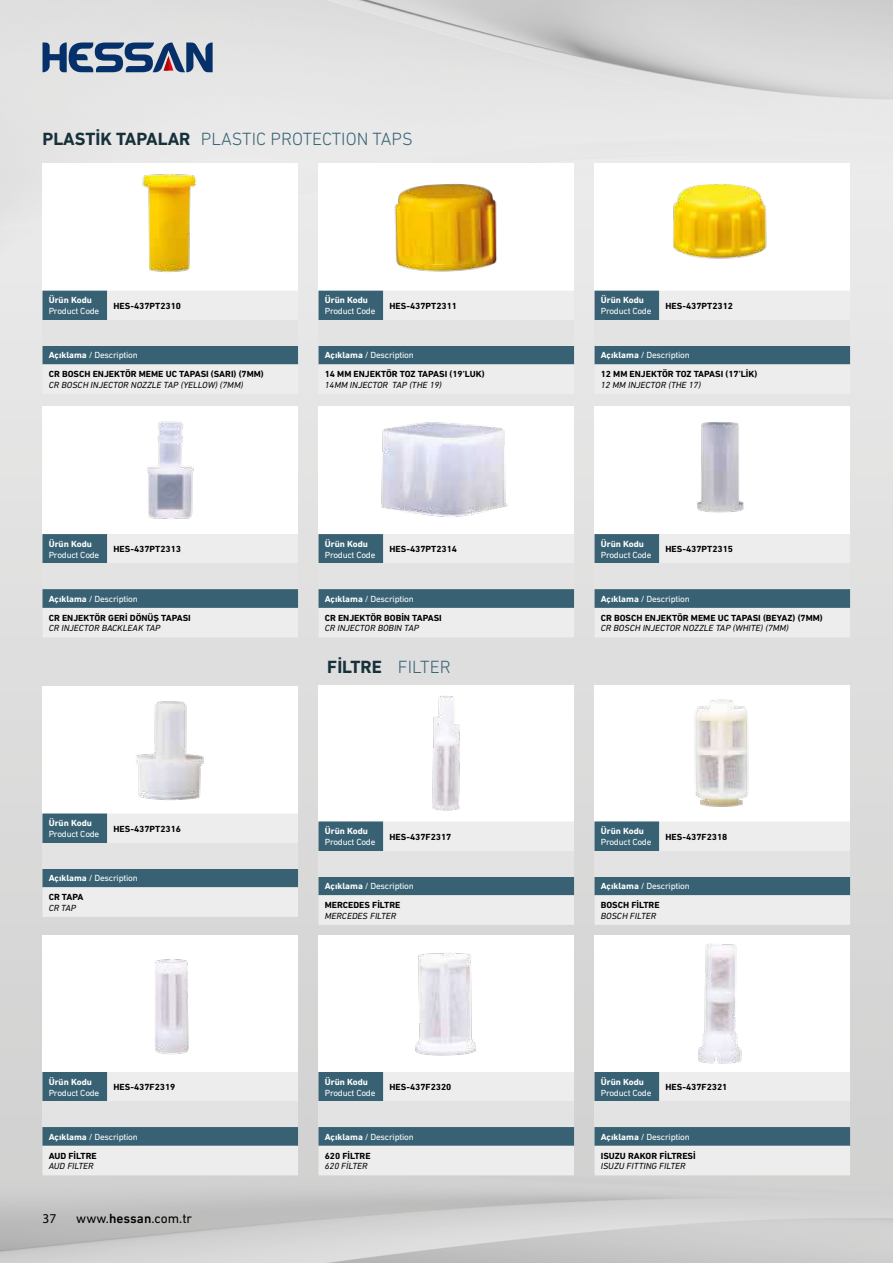
<style>
.page{position:relative;width:893px;height:1263px;background:#fff}
.page>*{position:absolute;margin:0;border:0;box-sizing:border-box;transform-origin:0 0}
.t1{font:300 18px "DIN Next LT Pro";color:#386274}
.t2{font:700 18px "DIN Next LT Pro";color:#17313a}
.t3{font:13.5px "DIN Next LT Pro";color:#000}
.t4{font:13.5px "Myriad Pro";color:#000}
.t5{font:700 9px/18.8px "DIN Next LT Pro";color:#000}
.t6{font:9px/18.8px "DIN Next LT Pro";letter-spacing:-.025em;color:#fff}
.t7{font:italic 9px "DIN Next LT Pro";color:#000}
.t8{font:700 9px "DIN Next LT Pro";color:#fff}
.s1{font-weight:700;color:#17313a}
.s2{color:#fff}
.s3{font-weight:400;color:#fff}
.s4{font-weight:300;color:#386274}
.s5{font-weight:700}
.s6{font-weight:700;color:#000}
.s7{font-weight:500}
</style>
<div class="page">
<svg style="left:43px;top:43px;width:170px;height:29px;background:#627899"></svg>
<svg style="left:319px;top:291px;width:255px;height:103px;background:#b1bec4"></svg>
<div style="left:319px;top:320px;width:255px;height:26px;background:#e3e3e3"></div>
<img style="left:394px;top:183px;width:103px;height:89px">
<svg style="left:319px;top:534px;width:255px;height:103px;background:#b0bec4"></svg>
<div style="left:319px;top:564px;width:255px;height:25px;background:#e3e3e3"></div>
<img style="left:381px;top:422px;width:127px;height:96px">
<svg style="left:595px;top:534px;width:255px;height:103px;background:#b0bec4"></svg>
<div style="left:595px;top:564px;width:255px;height:25px;background:#e3e3e3"></div>
<img style="left:697px;top:421px;width:48px;height:92px">
<svg style="left:595px;top:291px;width:255px;height:103px;background:#b0bec4"></svg>
<div style="left:595px;top:320px;width:255px;height:26px;background:#e3e3e3"></div>
<img style="left:673px;top:184px;width:94px;height:75px">
<svg style="left:43px;top:813px;width:255px;height:104px;background:#b2bfc5"></svg>
<div style="left:43px;top:843px;width:255px;height:25px;background:#e3e3e3"></div>
<img style="left:135px;top:701px;width:69px;height:100px">
<svg style="left:43px;top:534px;width:255px;height:103px;background:#b0bec4"></svg>
<div style="left:43px;top:564px;width:255px;height:25px;background:#e3e3e3"></div>
<img style="left:146px;top:421px;width:48px;height:99px">
<svg style="left:43px;top:291px;width:255px;height:103px;background:#b1bec4"></svg>
<div style="left:43px;top:320px;width:255px;height:26px;background:#e3e3e3"></div>
<img style="left:142px;top:174px;width:55px;height:98px">
<svg style="left:595px;top:821px;width:255px;height:104px;background:#b2bfc5"></svg>
<div style="left:595px;top:851px;width:255px;height:25px;background:#e3e3e3"></div>
<img style="left:694px;top:699px;width:55px;height:108px">
<svg style="left:595px;top:1072px;width:255px;height:103px;background:#b0bec4"></svg>
<div style="left:595px;top:1101px;width:255px;height:26px;background:#e3e3e3"></div>
<img style="left:698px;top:943px;width:44px;height:121px">
<svg style="left:43px;top:1072px;width:255px;height:103px;background:#b0bec4"></svg>
<div style="left:43px;top:1101px;width:255px;height:26px;background:#e3e3e3"></div>
<img style="left:154px;top:958px;width:35px;height:97px">
<svg style="left:319px;top:821px;width:255px;height:104px;background:#b2bfc5"></svg>
<div style="left:319px;top:851px;width:255px;height:25px;background:#e3e3e3"></div>
<img style="left:432px;top:695px;width:29px;height:116px">
<svg style="left:319px;top:1072px;width:255px;height:103px;background:#b0bec4"></svg>
<div style="left:319px;top:1101px;width:255px;height:26px;background:#e3e3e3"></div>
<img style="left:415px;top:953px;width:61px;height:103px">
<h1 class="t1" style="left:43px;top:129px;width:372px"><span class="s1">PLASTİK TAPALAR</span> PLASTIC PROTECTION TAPS</h1>
<p class="t8" style="left:49px;top:295px;width:45px">Ürün Kodu</p>
<p class="t6" style="left:49px;top:302px;width:52px">Product Code</p>
<p class="t5" style="left:113px;top:296px;width:69px">HES-437PT2310</p>
<p class="t8" style="left:325px;top:295px;width:45px">Ürün Kodu</p>
<p class="t6" style="left:325px;top:302px;width:52px">Product Code</p>
<p class="t5" style="left:389px;top:296px;width:69px">HES-437PT2311</p>
<p class="t8" style="left:601px;top:295px;width:45px">Ürün Kodu</p>
<p class="t6" style="left:601px;top:302px;width:52px">Product Code</p>
<p class="t5" style="left:665px;top:296px;width:69px">HES-437PT2312</p>
<p class="t5" style="left:49px;top:346px;width:217px"><span class="s2">Açıklama</span> <span class="s3">/ Description<br></span>CR BOSCH ENJEKTÖR MEME UC TAPASI (SARI) (7MM)</p>
<p class="t7" style="left:49px;top:380px;width:196px">CR BOSCH INJECTOR NOZZLE TAP (YELLOW) (7MM)</p>
<p class="t5" style="left:325px;top:346px;width:161px"><span class="s2">Açıklama</span> <span class="s3">/ Description<br></span>14 MM ENJEKTÖR TOZ TAPASI (19’LUK)</p>
<p class="t7" style="left:325px;top:380px;width:119px">14MM INJECTOR TAP (THE 19)</p>
<p class="t5" style="left:601px;top:346px;width:158px"><span class="s2">Açıklama</span> <span class="s3">/ Description<br></span>12 MM ENJEKTÖR TOZ TAPASI (17’LİK)</p>
<p class="t7" style="left:601px;top:380px;width:102px">12 MM INJECTOR (THE 17)</p>
<p class="t8" style="left:49px;top:538px;width:45px">Ürün Kodu</p>
<p class="t6" style="left:49px;top:545px;width:52px">Product Code</p>
<p class="t5" style="left:113px;top:540px;width:69px">HES-437PT2313</p>
<p class="t8" style="left:325px;top:538px;width:45px">Ürün Kodu</p>
<p class="t6" style="left:325px;top:545px;width:52px">Product Code</p>
<p class="t5" style="left:389px;top:540px;width:69px">HES-437PT2314</p>
<p class="t8" style="left:601px;top:538px;width:45px">Ürün Kodu</p>
<p class="t6" style="left:601px;top:545px;width:52px">Product Code</p>
<p class="t5" style="left:665px;top:540px;width:69px">HES-437PT2315</p>
<p class="t5" style="left:49px;top:589px;width:144px"><span class="s2">Açıklama</span> <span class="s3">/ Description<br></span>CR ENJEKTÖR GERİ DÖNÜŞ TAPASI</p>
<p class="t7" style="left:49px;top:623px;width:113px">CR INJECTOR BACKLEAK TAP</p>
<p class="t5" style="left:325px;top:589px;width:119px"><span class="s2">Açıklama</span> <span class="s3">/ Description<br></span>CR ENJEKTÖR BOBİN TAPASI</p>
<p class="t7" style="left:325px;top:623px;width:96px">CR INJECTOR BOBIN TAP</p>
<p class="t5" style="left:601px;top:589px;width:223px"><span class="s2">Açıklama</span> <span class="s3">/ Description<br></span>CR BOSCH ENJEKTÖR MEME UC TAPASI (BEYAZ) (7MM)</p>
<p class="t7" style="left:601px;top:623px;width:190px">CR BOSCH INJECTOR NOZZLE TAP (WHITE) (7MM)</p>
<h1 class="t2" style="left:327px;top:657px;width:125px">FİLTRE <span class="s4">FILTER</span></h1>
<p class="t8" style="left:49px;top:818px;width:45px">Ürün Kodu</p>
<p class="t6" style="left:49px;top:824px;width:52px">Product Code</p>
<p class="t5" style="left:113px;top:819px;width:69px">HES-437PT2316</p>
<p class="t8" style="left:325px;top:826px;width:45px">Ürün Kodu</p>
<p class="t6" style="left:325px;top:832px;width:52px">Product Code</p>
<p class="t5" style="left:389px;top:827px;width:63px">HES-437F2317</p>
<p class="t8" style="left:601px;top:826px;width:45px">Ürün Kodu</p>
<p class="t6" style="left:601px;top:832px;width:52px">Product Code</p>
<p class="t5" style="left:665px;top:827px;width:63px">HES-437F2318</p>
<p class="t6" style="left:49px;top:869px;width:91px"><span class="s5">Açıklama</span> / Description<br><span class="s6">CR TAPA</span></p>
<p class="t7" style="left:49px;top:903px;width:29px">CR TAP</p>
<p class="t5" style="left:325px;top:877px;width:91px"><span class="s2">Açıklama</span> <span class="s3">/ Description<br></span>MERCEDES FİLTRE</p>
<p class="t7" style="left:325px;top:910px;width:73px">MERCEDES FILTER</p>
<p class="t6" style="left:601px;top:877px;width:91px"><span class="s5">Açıklama</span> / Description<br><span class="s6">BOSCH FİLTRE</span></p>
<p class="t7" style="left:601px;top:910px;width:57px">BOSCH FILTER</p>
<p class="t8" style="left:49px;top:1076px;width:45px">Ürün Kodu</p>
<p class="t6" style="left:49px;top:1083px;width:52px">Product Code</p>
<p class="t5" style="left:113px;top:1078px;width:63px">HES-437F2319</p>
<p class="t8" style="left:325px;top:1076px;width:45px">Ürün Kodu</p>
<p class="t6" style="left:325px;top:1083px;width:52px">Product Code</p>
<p class="t5" style="left:389px;top:1078px;width:63px">HES-437F2320</p>
<p class="t8" style="left:601px;top:1076px;width:45px">Ürün Kodu</p>
<p class="t6" style="left:601px;top:1083px;width:52px">Product Code</p>
<p class="t5" style="left:665px;top:1078px;width:63px">HES-437F2321</p>
<p class="t6" style="left:49px;top:1127px;width:91px"><span class="s5">Açıklama</span> / Description<br><span class="s6">AUD FİLTRE</span></p>
<p class="t7" style="left:49px;top:1161px;width:47px">AUD FILTER</p>
<p class="t6" style="left:325px;top:1127px;width:91px"><span class="s5">Açıklama</span> / Description<br><span class="s6">620 FİLTRE</span></p>
<p class="t7" style="left:325px;top:1161px;width:44px">620 FİLTER</p>
<p class="t5" style="left:601px;top:1127px;width:96px"><span class="s2">Açıklama</span> <span class="s3">/ Description<br></span>ISUZU RAKOR FİLTRESİ</p>
<p class="t7" style="left:601px;top:1161px;width:86px">ISUZU FITTING FILTER</p>
<h2 class="t4" style="left:43px;top:1210px;width:15px">37</h2>
<h2 class="t3" style="left:76px;top:1211px;width:117px">www.<span class="s7">hessan</span>.com.tr</h2>
</div>
